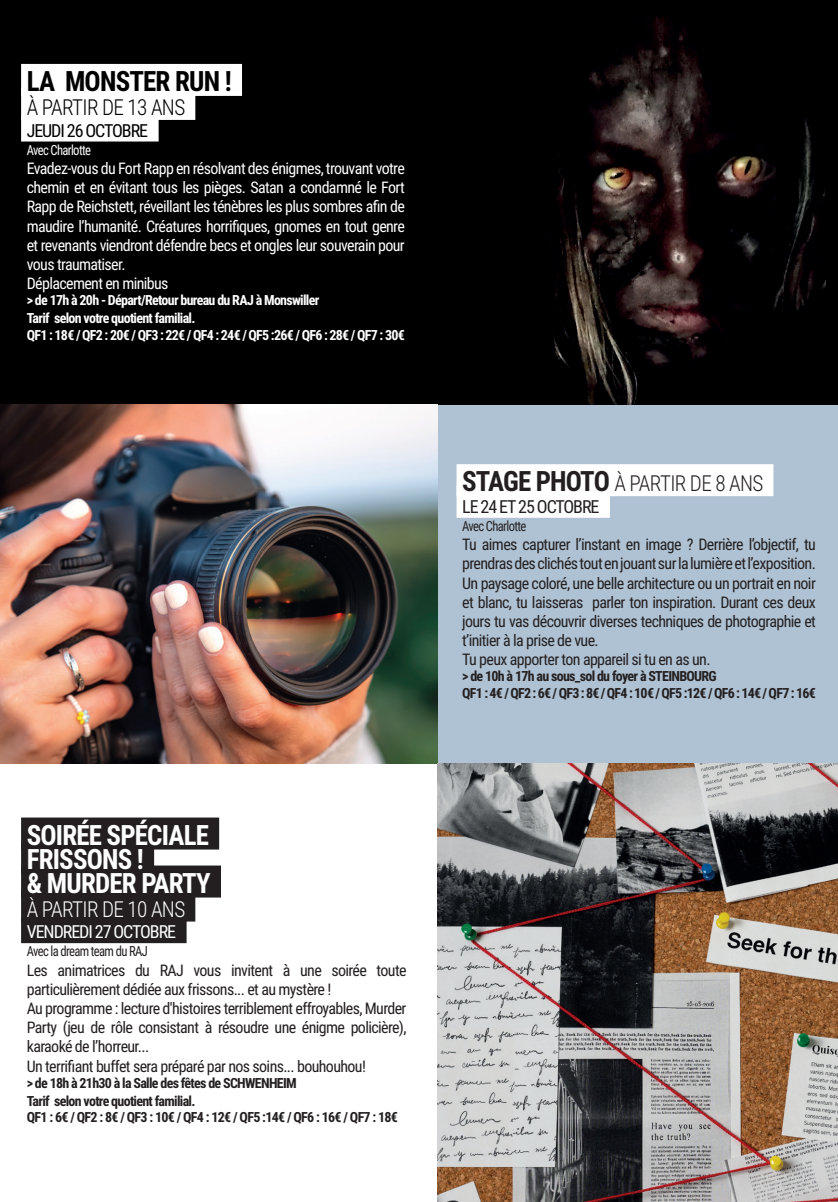
<style>
.page{position:relative;width:838px;height:1202px;background:#fff}
.page>*{position:absolute;margin:0;border:0;box-sizing:border-box;transform-origin:0 0}
.t1{font:700 28px "Roboto Condensed";letter-spacing:-.03em;color:#fff;scale:.96 1}
.t2{font:700 28px "Roboto Condensed";letter-spacing:-.03em;color:#000;scale:.96 1}
.t3{font:300 22px "Roboto Condensed";letter-spacing:-.03em;color:#231f20;scale:.96 1}
.t4{font:300 22px "Roboto Condensed";letter-spacing:-.03em;color:#000;scale:.96 1}
.t5{font:300 22px "Roboto Condensed";letter-spacing:-.03em;color:#fff;scale:.96 1}
.t6{font:18px "Roboto Condensed";letter-spacing:-.06em;color:#fff}
.t7{font:18px "Roboto Condensed";letter-spacing:-.06em;color:#231f20}
.t8{font:18px "Roboto Condensed";letter-spacing:-.06em;color:#000}
.t9{font:16px/19.2px "Roboto Condensed";letter-spacing:-.04em;color:#231f20;text-align:justify}
.t10{font:16px/19.2px "Roboto Condensed";letter-spacing:-.04em;color:#fff;text-align:justify}
.t11{font:700 14px "Roboto Condensed";letter-spacing:-.05em;color:#231f20}
.t12{font:700 14px "Roboto Condensed";letter-spacing:-.05em;color:#fff}
.t13{font:14px "Roboto Condensed";letter-spacing:-.05em;color:#231f20;scale:.9 1}
.t14{font:14px "Roboto Condensed";letter-spacing:-.05em;color:#fff;scale:.9 1}
.s1{font-weight:700;font-size:28px}
</style>
<div class="page">
<div style="left:0;top:0;width:838px;height:405px;background:#000"></div>
<img style="left:385px;top:16px;width:440px;height:389px">
<hr style="left:0;top:44px;width:1px;height:46px;background:#a04534">
<hr style="left:837px;top:64px;width:1px;height:32px;background:#fff">
<hr style="left:837px;top:86px;width:1px;height:32px;background:#fff">
<div style="left:0;top:405px;width:838px;height:359px;background:#afc2d3"></div>
<img style="left:0;top:405px;width:438px;height:359px">
<div style="left:457px;top:464px;width:316px;height:32px;background:#fff"></div>
<div style="left:457px;top:486px;width:153px;height:32px;background:#fff"></div>
<div style="left:21px;top:64px;width:221px;height:32px;background:#fff"></div>
<div style="left:21px;top:88px;width:174px;height:32px;background:#fff"></div>
<div style="left:21px;top:117px;width:138px;height:25px;background:#fff"></div>
<img style="left:438px;top:764px;width:400px;height:438px">
<div style="left:21px;top:817px;width:198px;height:32px;background:#231f20"></div>
<div style="left:21px;top:841px;width:133px;height:32px;background:#231f20"></div>
<div style="left:21px;top:865px;width:200px;height:32px;background:#231f20"></div>
<div style="left:21px;top:889px;width:174px;height:32px;background:#231f20"></div>
<div style="left:21px;top:918px;width:166px;height:25px;background:#231f20"></div>
<hr style="left:837px;top:1002px;width:1px;height:32px;background:#fff">
<hr style="left:837px;top:1023px;width:1px;height:32px;background:#fff">
<p class="t2" style="left:27px;top:62px;width:215px">LA MONSTER RUN !</p>
<p class="t4" style="left:27px;top:92px;width:167px">À PARTIR DE 13 ANS</p>
<p class="t8" style="left:27px;top:118px;width:123px">JEUDI 26 OCTOBRE</p>
<p class="t14" style="left:27px;top:140px;width:73px">Avec Charlotte</p>
<p class="t10" style="left:27px;top:158px;width:380px">Evadez-vous du Fort Rapp en résolvant des énigmes, trouvant votre chemin et en évitant tous les pièges. Satan a condamné le Fort Rapp de Reichstett, réveillant les ténèbres les plus sombres afin de maudire l’humanité. Créatures horrifiques, gnomes en tout genre et revenants viendront défendre becs et ongles leur souverain pour vous traumatiser.</p>
<p class="t10" style="left:27px;top:273px;width:143px">Déplacement en minibus</p>
<p class="t12" style="left:27px;top:290px;width:294px">&gt; de 17h à 20h - Départ/Retour bureau du RAJ à Monswiller</p>
<p class="t12" style="left:27px;top:308px;width:170px">Tarif selon votre quotient familial.</p>
<p class="t12" style="left:27px;top:325px;width:380px">QF1 : 18€ / QF2 : 20€ / QF3 : 22€ / QF4 : 24€ / QF5 :26€ / QF6 : 28€ / QF7 : 30€</p>
<p class="t1" style="left:27px;top:815px;width:191px">SOIRÉE SPÉCIALE</p>
<p class="t1" style="left:27px;top:839px;width:123px">FRISSONS !</p>
<p class="t1" style="left:27px;top:863px;width:193px">&amp; MURDER PARTY</p>
<p class="t5" style="left:27px;top:894px;width:167px">À PARTIR DE 10 ANS</p>
<p class="t6" style="left:27px;top:919px;width:151px">VENDREDI 27 OCTOBRE</p>
<p class="t13" style="left:27px;top:942px;width:136px">Avec la dream team du RAJ</p>
<p class="t9" style="left:27px;top:960px;width:381px">Les animatrices du RAJ vous invitent à une soirée toute particulièrement dédiée aux frissons... et au mystère !</p>
<p class="t9" style="left:27px;top:998px;width:381px">Au programme : lecture d'histoires terriblement effroyables, Murder Party (jeu de rôle consistant à résoudre une énigme policière), karaoké de l’horreur...</p>
<p class="t9" style="left:27px;top:1056px;width:341px">Un terrifiant buffet sera préparé par nos soins... bouhouhou!</p>
<p class="t11" style="left:27px;top:1073px;width:272px">&gt; de 18h à 21h30 à la Salle des fêtes de SCHWENHEIM</p>
<p class="t11" style="left:27px;top:1091px;width:170px">Tarif selon votre quotient familial.</p>
<p class="t11" style="left:27px;top:1108px;width:373px">QF1 : 6€ / QF2 : 8€ / QF3 : 10€ / QF4 : 12€ / QF5 :14€ / QF6 : 16€ / QF7 : 18€</p>
<p class="t3" style="left:462px;top:468px;width:315px"><span class="s1">STAGE PHOTO</span> À PARTIR DE 8 ANS</p>
<p class="t7" style="left:462px;top:494px;width:139px">LE 24 ET 25 OCTOBRE</p>
<p class="t13" style="left:462px;top:516px;width:73px">Avec Charlotte</p>
<p class="t9" style="left:462px;top:534px;width:355px">Tu aimes capturer l’instant en image ? Derrière l’objectif, tu prendras des clichés tout en jouant sur la lumière et l’exposition.<br>Un paysage coloré, une belle architecture ou un portrait en noir et blanc, tu laisseras parler ton inspiration. Durant ces deux jours tu vas découvrir diverses techniques de photographie et t’initier à la prise de vue.</p>
<p class="t9" style="left:462px;top:650px;width:250px">Tu peux apporter ton appareil si tu en as un.</p>
<p class="t11" style="left:462px;top:667px;width:256px">&gt; de 10h à 17h au sous_sol du foyer à STEINBOURG</p>
<p class="t11" style="left:462px;top:683px;width:355px">QF1 : 4€ / QF2 : 6€ / QF3 : 8€ / QF4 : 10€ / QF5 :12€ / QF6 : 14€ / QF7 : 16€</p>
</div>
